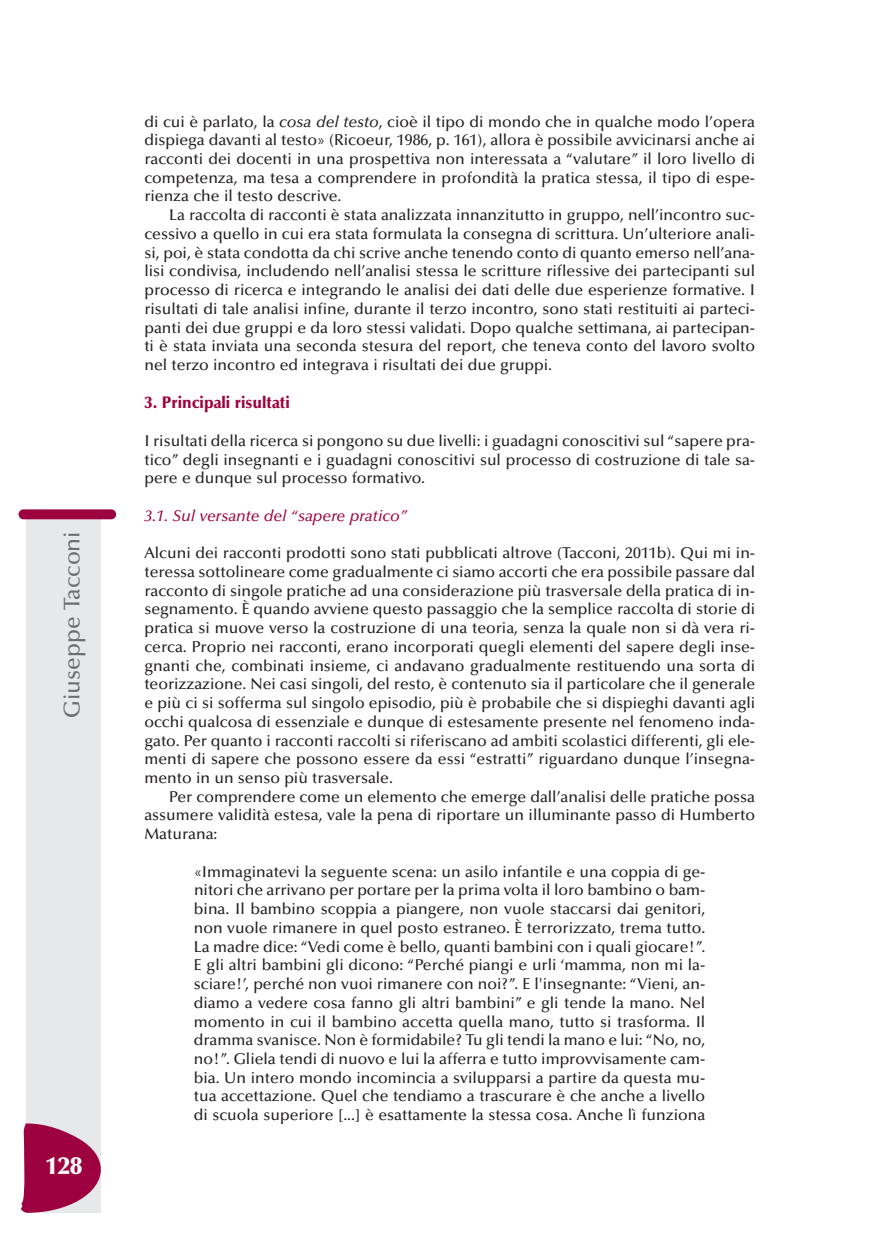
<style>
.page{position:relative;width:869px;height:1241px;background:#fff}
.page>*{position:absolute;margin:0;border:0;box-sizing:border-box;transform-origin:0 0}
.t1{font:900 24.5px "Optima";color:#fff}
.t2{font:500 22.75px "Optima";color:#6c6d70}
.t3{font:900 16.62px "Optima";color:#9d0140;scale:.95 1}
.t4{font:500 15.75px/18.7px "Optima";color:#231f20;text-align:justify}
.t5{font:italic 500 15.75px "Optima";color:#9d0140}
.s1{font-style:italic}
</style>
<div class="page">
<div style="left:27px;top:517px;width:74px;height:695px;background:#e7e8e9"></div>
<div style="left:19px;top:509px;width:97px;height:10px;background:#9d0140;border-radius:5px"></div>
<svg style="left:21px;top:1122px;width:80px;height:90px"></svg>
<h2 class="t2" style="left:63px;top:717px;width:188px;rotate:-90deg">Giuseppe Tacconi</h2>
<h1 class="t1" style="left:45px;top:1155px;width:38px">128</h1>
<p class="t4" style="left:144px;top:113px;width:612px">di cui è parlato, la <span class="s1">cosa del testo</span>, cioè il tipo di mondo che in qualche modo l’opera dispiega davanti al testo» (Ricoeur, 1986, p. 161), allora è possibile avvicinarsi anche ai racconti dei docenti in una prospettiva non interessata a “valutare” il loro livello di competenza, ma tesa a comprendere in profondità la pratica stessa, il tipo di espe&shy;rienza che il testo descrive.</p>
<p class="t4" style="left:144px;top:207px;width:612px;text-indent:25px">La raccolta di racconti è stata analizzata innanzitutto in gruppo, nell’incontro suc&shy;cessivo a quello in cui era stata formulata la consegna di scrittura. Un’ulteriore anali&shy;si, poi, è stata condotta da chi scrive anche tenendo conto di quanto emerso nell’ana&shy;lisi condivisa, includendo nell’analisi stessa le scritture riflessive dei partecipanti sul processo di ricerca e integrando le analisi dei dati delle due esperienze formative. I risultati di tale analisi infine, durante il terzo incontro, sono stati restituiti ai parteci&shy;panti dei due gruppi e da loro stessi validati. Dopo qualche settimana, ai partecipan&shy;ti è stata inviata una seconda stesura del report, che teneva conto del lavoro svolto nel terzo incontro ed integrava i risultati dei due gruppi.</p>
<p class="t3" style="left:144px;top:396px;width:154px">3. Principali risultati</p>
<p class="t4" style="left:144px;top:433px;width:612px">I risultati della ricerca si pongono su due livelli: i guadagni conoscitivi sul “sapere pra&shy;tico” degli insegnanti e i guadagni conoscitivi sul processo di costruzione di tale sa&shy;pere e dunque sul processo formativo.</p>
<p class="t5" style="left:144px;top:509px;width:264px">3.1. Sul versante del “sapere pratico”</p>
<p class="t4" style="left:144px;top:545px;width:612px">Alcuni dei racconti prodotti sono stati pubblicati altrove (Tacconi, 2011b). Qui mi in&shy;teressa sottolineare come gradualmente ci siamo accorti che era possibile passare dal racconto di singole pratiche ad una considerazione più trasversale della pratica di in&shy;segnamento. È quando avviene questo passaggio che la semplice raccolta di storie di pratica si muove verso la costruzione di una teoria, senza la quale non si dà vera ri&shy;cerca. Proprio nei racconti, erano incorporati quegli elementi del sapere degli inse&shy;gnanti che, combinati insieme, ci andavano gradualmente restituendo una sorta di teorizzazione. Nei casi singoli, del resto, è contenuto sia il particolare che il generale e più ci si sofferma sul singolo episodio, più è probabile che si dispieghi davanti agli occhi qualcosa di essenziale e dunque di estesamente presente nel fenomeno inda&shy;gato. Per quanto i racconti raccolti si riferiscano ad ambiti scolastici differenti, gli ele&shy;menti di sapere che possono essere da essi “estratti” riguardano dunque l’insegna&shy;mento in un senso più trasversale.</p>
<p class="t4" style="left:144px;top:788px;width:612px;text-indent:25px">Per comprendere come un elemento che emerge dall’analisi delle pratiche possa assumere validità estesa, vale la pena di riportare un illuminante passo di Humberto Maturana:</p>
<p class="t4" style="left:194px;top:863px;width:513px">«Immaginatevi la seguente scena: un asilo infantile e una coppia di ge&shy;nitori che arrivano per portare per la prima volta il loro bambino o bam&shy;bina. Il bambino scoppia a piangere, non vuole staccarsi dai genitori, non vuole rimanere in quel posto estraneo. È terrorizzato, trema tutto.<br>La madre dice: “Vedi come è bello, quanti bambini con i quali giocare!”.<br>E gli altri bambini gli dicono: “Perché piangi e urli ‘mamma, non mi la&shy;sciare!’, perché non vuoi rimanere con noi?”. E l'insegnante: “Vieni, an&shy;diamo a vedere cosa fanno gli altri bambini” e gli tende la mano. Nel momento in cui il bambino accetta quella mano, tutto si trasforma. Il dramma svanisce. Non è formidabile? Tu gli tendi la mano e lui: “No, no, no!”. Gliela tendi di nuovo e lui la afferra e tutto improvvisamente cam&shy;bia. Un intero mondo incomincia a svilupparsi a partire da questa mu&shy;tua accettazione. Quel che tendiamo a trascurare è che anche a livello di scuola superiore [...] è esattamente la stessa cosa. Anche lì funziona</p>
</div>
